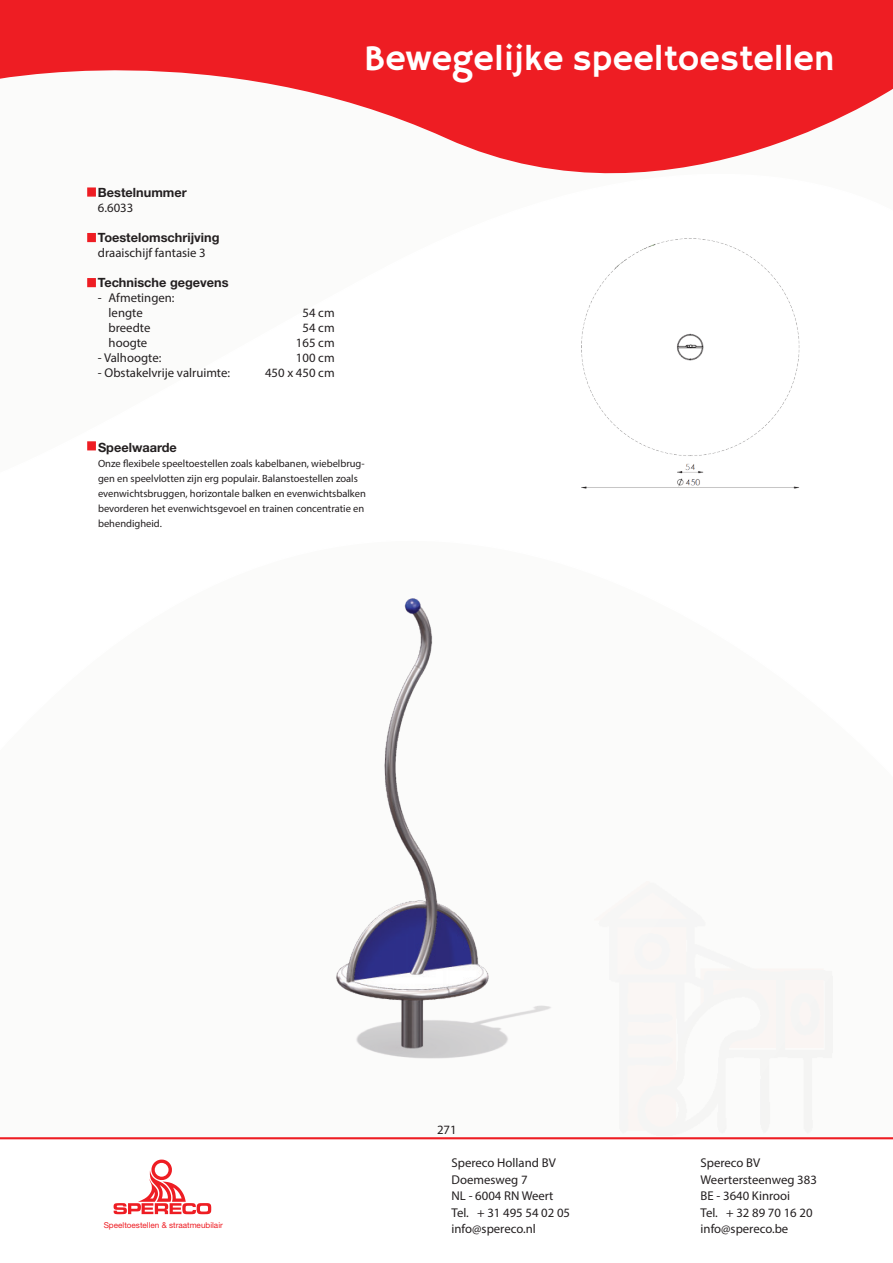
<style>
.page{position:relative;width:893px;height:1263px;background:#fff}
.page>*{position:absolute;margin:0;border:0;box-sizing:border-box;transform-origin:0 0}
.t1{font:36px "Hammersmith One";color:#fff}
.t2{font:12.75px/15px "Myriad Pro";color:#231f20}
.t3{font:700 12.75px "Helvetica Neue LT Std";color:#231f20}
.t4{font:10.5px/15px "Myriad Pro";color:#231f20}
.t5{font:8.1px "Helvetica Neue LT Std";color:#ee1d23}
</style>
<div class="page">
<svg style="left:0;top:0;width:893px;height:100px;background:#ef3035"></svg>
<svg style="left:114px;top:1159px;width:97px;height:55px"></svg>
<hr style="left:0;top:1137px;width:893px;height:2px;background:#ee1d23">
<svg style="left:87px;top:100px;width:787px;height:351px"></svg>
<div style="left:87px;top:187px;width:9px;height:10px;background:#ee1d23;border:2px solid #ee1d23"></div>
<div style="left:87px;top:233px;width:9px;height:9px;background:#ee1d23;border:2px solid #ee1d23"></div>
<div style="left:87px;top:278px;width:9px;height:9px;background:#ee1d23;border:2px solid #ee1d23"></div>
<div style="left:87px;top:441px;width:9px;height:9px;background:#ee1d23;border:2px solid #ee1d23"></div>
<img style="left:336px;top:598px;width:268px;height:480px">
<img style="left:576px;top:218px;width:237px;height:271px">
<h1 class="t1" style="left:364px;top:38px;width:472px">Bewegelijke speeltoestellen</h1>
<p class="t3" style="left:98px;top:185px;width:90px">Bestelnummer</p>
<p class="t2" style="left:98px;top:200px;width:37px">6.6033</p>
<p class="t3" style="left:98px;top:230px;width:123px">Toestelomschrijving</p>
<p class="t2" style="left:98px;top:245px;width:109px">draaischijf fantasie 3</p>
<p class="t3" style="left:98px;top:274px;width:132px">Technische gegevens</p>
<p class="t2" style="left:109px;top:290px;width:67px;text-indent:-11px">- Afmetingen: lengte</p>
<p class="t2" style="left:303px;top:305px;width:34px">54 cm</p>
<p class="t2" style="left:109px;top:320px;width:43px">breedte</p>
<p class="t2" style="left:303px;top:320px;width:34px">54 cm</p>
<p class="t2" style="left:109px;top:335px;width:40px">hoogte</p>
<p class="t2" style="left:296px;top:335px;width:40px">165 cm</p>
<p class="t2" style="left:98px;top:350px;width:65px">- Valhoogte:</p>
<p class="t2" style="left:296px;top:350px;width:40px">100 cm</p>
<p class="t2" style="left:98px;top:365px;width:134px">- Obstakelvrije valruimte:</p>
<p class="t2" style="left:265px;top:365px;width:71px">450 x 450 cm</p>
<p class="t3" style="left:98px;top:440px;width:80px">Speelwaarde</p>
<p class="t4" style="left:98px;top:456px;width:269px">Onze flexibele speeltoestellen zoals kabelbanen, wiebelbrug&shy;gen en speelvlotten zijn erg populair. Balanstoestellen zoals evenwichtsbruggen, horizontale balken en evenwichtsbalken bevorderen het evenwichtsgevoel en trainen concentratie en behendigheid.</p>
<p class="t5" style="left:104px;top:1220px;width:121px">Speeltoestellen &amp; straatmeubilair</p>
<p class="t2" style="left:437px;top:1122px;width:21px">271</p>
<p class="t2" style="left:452px;top:1155px;width:106px">Spereco Holland BV</p>
<p class="t2" style="left:701px;top:1155px;width:61px">Spereco BV</p>
<p class="t2" style="left:452px;top:1172px;width:78px">Doemesweg 7</p>
<p class="t2" style="left:701px;top:1172px;width:118px">Weertersteenweg 383</p>
<p class="t2" style="left:452px;top:1188px;width:103px">NL - 6004 RN Weert</p>
<p class="t2" style="left:701px;top:1188px;width:91px">BE - 3640 Kinrooi</p>
<p class="t2" style="left:452px;top:1205px;width:120px">Tel. + 31 495 54 02 05</p>
<p class="t2" style="left:701px;top:1205px;width:114px">Tel. + 32 89 70 16 20</p>
<p class="t2" style="left:452px;top:1221px;width:86px">info@spereco.nl</p>
<p class="t2" style="left:701px;top:1221px;width:89px">info@spereco.be</p>
</div>
